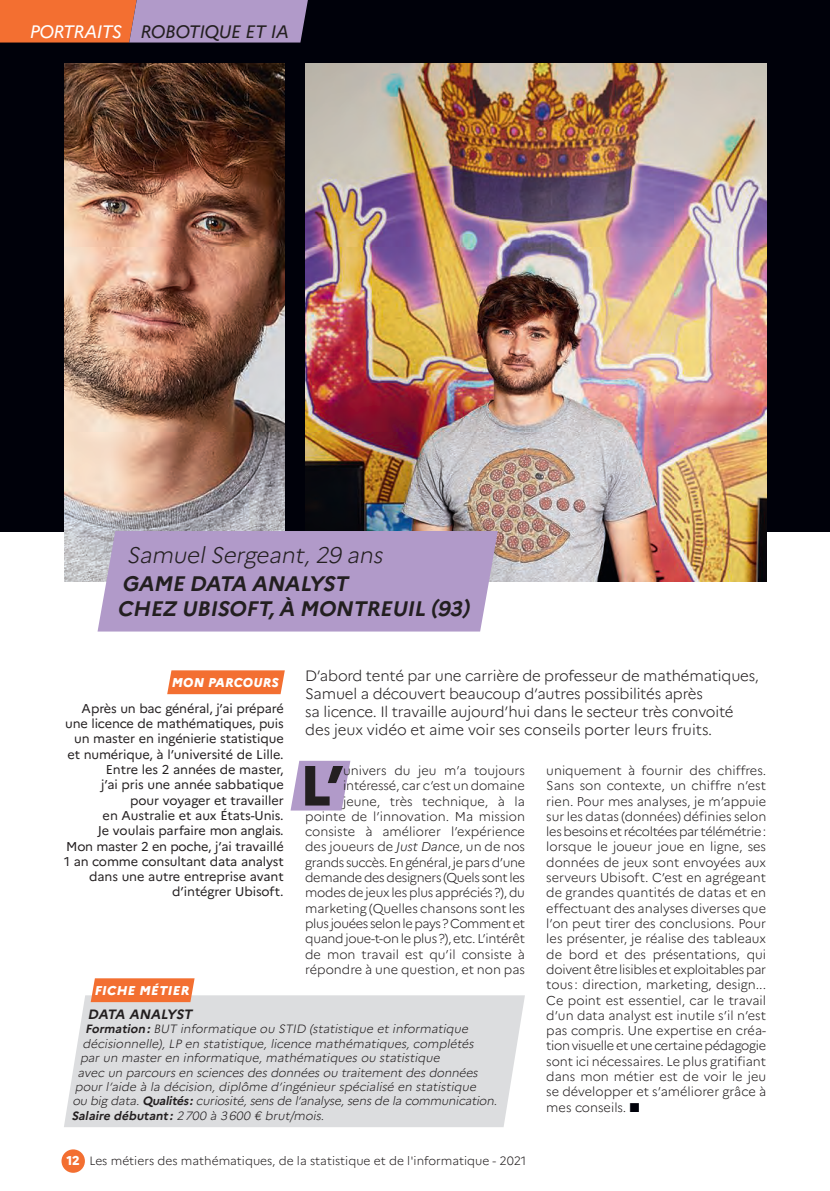
<style>
.page{position:relative;width:830px;height:1191px;background:#fff}
.page>*{position:absolute;margin:0;border:0;box-sizing:border-box;transform-origin:0 0}
.t1{font:800 56.4px "Marianne";color:#231f20}
.t2{font:italic 300 22.5px "Marianne";color:#231f20}
.t3{font:italic 700 21px/25.2px "Marianne";color:#231f20}
.t4{font:italic 18px "Marianne";letter-spacing:-.02em;color:#231f20}
.t5{font:300 15px/18px "Marianne";letter-spacing:-.015em;color:#231f20}
.t6{font:italic 700 13.5px "Marianne";color:#231f20}
.t7{font:300 12.75px/15.3px "Marianne";letter-spacing:-.005em;color:#231f20;text-align:right}
.t8{font:12.75px/15.3px "Marianne";letter-spacing:-.01em;color:#231f20;text-align:right}
.t9{font:italic 800 12.75px "Marianne";letter-spacing:.02em;color:#fff}
.t10{font:italic 800 12.75px "Marianne";color:#fff}
.t11{font:italic 300 12px "Marianne";color:#231f20}
.t12{font:300 12px "Marianne";color:#231f20}
.s1{color:#fff}
.s2{font-style:italic}
.s3{font-weight:700}
.s4{font-weight:800;font-size:12.75px;color:#fff}
</style>
<div class="page">
<div style="left:0;top:0;width:829px;height:531px;background:#00010a"></div>
<svg style="left:0;top:0;width:308px;height:43px;background:#c88483"></svg>
<img style="left:305px;top:64px;width:461px;height:517px">
<img style="left:65px;top:64px;width:220px;height:517px">
<div style="left:61px;top:1149px;width:24px;height:23px;background:#f36f31;border-radius:50%"></div>
<svg style="left:290px;top:761px;width:60px;height:49px;background:#bca8d1"></svg>
<div style="left:97px;top:531px;width:400px;height:100px;background:#b19ac9"></div>
<svg style="left:167px;top:670px;width:118px;height:24px;background:#f3763c"></svg>
<div style="left:64px;top:995px;width:460px;height:132px;background:#dcdddf"></div>
<svg style="left:91px;top:978px;width:103px;height:24px;background:#f3753a"></svg>
<h3 class="t4" style="left:30px;top:25px;width:260px"><span class="s1">PORTRAITS</span> ROBOTIQUE ET IA</h3>
<h2 class="t2" style="left:126px;top:546px;width:261px">SamuelSergeant,29 ans</h2>
<h3 class="t3" style="left:117px;top:573px;width:357px">GAME DATA ANALYST<br>CHEZ UBISOFT,À MONTREUIL (93)</h3>
<p class="t5" style="left:305px;top:668px;width:455px">D’abord tenté par une carrière de professeur de mathématiques, Samuel a découvert beaucoup d’autres possibilités après<br>sa licence. Il travaille aujourd’hui dans le secteur très convoité des jeux vidéo et aime voir ses conseils porter leurs fruits.</p>
<p class="t9" style="left:172px;top:675px;width:108px">MON PARCOURS</p>
<p class="t8" style="left:64px;top:702px;width:221px">Après un bac général, j’ai préparé une licence de mathématiques, puis un master en ingénierie statistique et numérique, à l’université de Lille.<br>Entre les 2 années de master,<br>j’ai pris une année sabbatique<br>pour voyager et travailler<br>en Australie et aux États-Unis.<br>Je voulais parfaire mon anglais.<br>Mon master 2 en poche, j’ai travaillé<br>1 an comme consultant data analyst dans une autre entreprise avant d’intégrer Ubisoft.</p>
<p class="t7" style="left:305px;top:764px;width:221px">univers du jeu m’a toujours intéressé, car c’est un domaine jeune, très technique, à la pointe de l’innovation. Ma mission consiste à améliorer l’expérience des joueurs de <span class="s2">Just Dance</span>, un de nos grands succès. En général, je pars d’une demande des designers (Quels sont les modes de jeux les plus appréciés?), du marketing (Quelles chansons sont les plus jouées selon le pays? Comment et quand joue-t-on le plus?), etc. L’intérêt de mon travail est qu’il consiste à répondre à une question, et non pas</p>
<p class="t7" style="left:546px;top:764px;width:221px;text-align:justify">uniquement à fournir des chiffres.<br>Sans son contexte, un chiffre n’est rien. Pour mes analyses, je m’appuie sur les datas (données) définies selon les besoins et récoltées par télémétrie : lorsque le joueur joue en ligne, ses données de jeux sont envoyées aux serveurs Ubisoft. C’est en agrégeant de grandes quantités de datas et en effectuant des analyses diverses que l’on peut tirer des conclusions. Pour les présenter, je réalise des tableaux de bord et des présentations, qui doivent être lisibles et exploitables par tous : direction, marketing, design...<br>Ce point est essentiel, car le travail d’un data analyst est inutile s’il n’est pas compris. Une expertise en créa&shy;tion visuelle et une certaine pédagogie sont ici nécessaires. Le plus gratifiant dans mon métier est de voir le jeu se développer et s’améliorer grâce à mes conseils.</p>
<h1 class="t1" style="left:299px;top:755px;width:45px">L’</h1>
<p class="t10" style="left:94px;top:983px;width:99px">FICHE MÉTIER</p>
<p class="t6" style="left:88px;top:1008px;width:108px">DATA ANALYST</p>
<p class="t11" style="left:85px;top:1024px;width:386px"><span class="s3">Formation :</span> BUT informatique ou STID (statistique et informatique</p>
<p class="t11" style="left:82px;top:1038px;width:395px">décisionnelle), LP en statistique, licence mathématiques, complétés</p>
<p class="t11" style="left:80px;top:1053px;width:363px">par un master en informatique, mathématiques ou statistique</p>
<p class="t11" style="left:77px;top:1067px;width:404px">avec un parcours en sciences des données ou traitement des données</p>
<p class="t11" style="left:75px;top:1082px;width:404px">pour l’aide à la décision, diplôme d’ingénieur spécialisé en statistique</p>
<p class="t11" style="left:72px;top:1096px;width:428px">ou big data. <span class="s3">Qualités :</span> curiosité, sens de l’analyse, sens de la communication.</p>
<p class="t11" style="left:71px;top:1110px;width:256px"><span class="s3">Salaire débutant :</span> 2 700 à 3 600 € brut/mois.</p>
<p class="t12" style="left:67px;top:1155px;width:461px"><span class="s4">12</span> Les métiers des mathématiques, de la statistique et de l'informatique - 2021</p>
</div>
